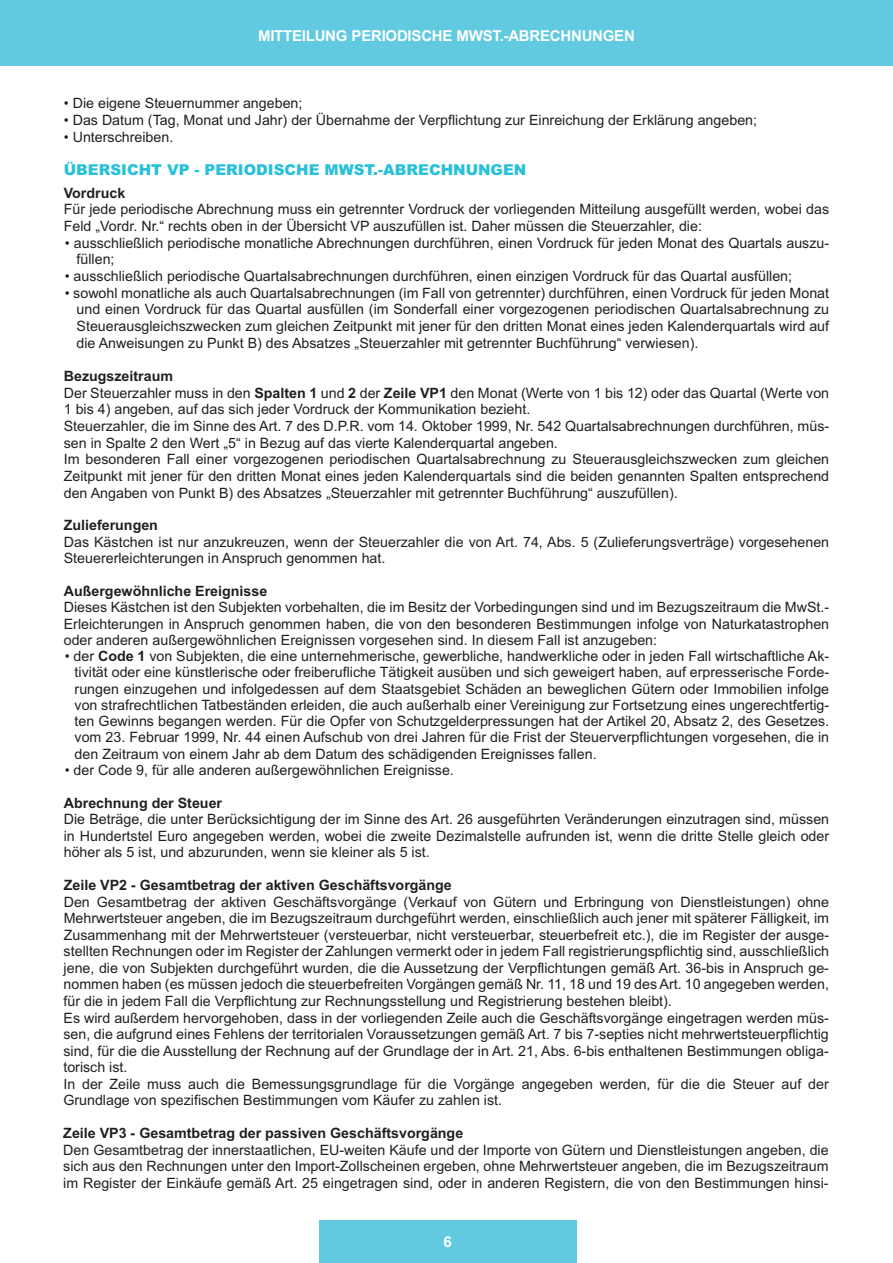
<style>
.page{position:relative;width:893px;height:1263px;background:#fff}
.page>*{position:absolute;margin:0;border:0;box-sizing:border-box;transform-origin:0 0}
.t1{font:900 15px "Arial";color:#29c0da}
.t2{font:700 15px "Arial";letter-spacing:-.015em;color:#fff}
.t3{font:14.25px/16.5px "Arial";color:#231f20}
.t4{font:700 14.25px "Arial";color:#231f20}
.s1{font-weight:700}
</style>
<div class="page">
<div style="left:319px;top:1220px;width:257px;height:43px;background:#61cae0"></div>
<div style="left:0;top:0;width:893px;height:66px;background:#61cae0"></div>
<p class="t2" style="left:258px;top:27px;width:378px">MITTEILUNG PERIODISCHE MWST.-ABRECHNUNGEN</p>
<p class="t3" style="left:64px;top:95px;width:240px">• Die eigene Steuernummer angeben;</p>
<p class="t3" style="left:64px;top:112px;width:695px">• Das Datum (Tag, Monat und Jahr) der Übernahme der Verpflichtung zur Einreichung der Erklärung angeben;</p>
<p class="t3" style="left:64px;top:128px;width:111px">• Unterschreiben.</p>
<p class="t1" style="left:64px;top:161px;width:464px">ÜBERSICHT VP - PERIODISCHE MWST.-ABRECHNUNGEN</p>
<p class="t4" style="left:64px;top:184px;width:63px">Vordruck</p>
<p class="t3" style="left:64px;top:201px;width:767px">Für jede periodische Abrechnung muss ein getrennter Vordruck der vorliegenden Mitteilung ausgefüllt werden, wobei das<br>Feld „Vordr. Nr.“ rechts oben in der Übersicht VP auszufüllen ist. Daher müssen die Steuerzahler, die:</p>
<p class="t3" style="left:77px;top:234px;width:754px;text-indent:-12px">• ausschließlich periodische monatliche Abrechnungen durchführen, einen Vordruck für jeden Monat des Quartals auszu&shy;füllen;</p>
<p class="t3" style="left:65px;top:268px;width:729px">• ausschließlich periodische Quartalsabrechnungen durchführen, einen einzigen Vordruck für das Quartal ausfüllen;</p>
<p class="t3" style="left:77px;top:284px;width:754px;text-align:justify;text-indent:-12px">• sowohl monatliche als auch Quartalsabrechnungen (im Fall von getrennter) durchführen, einen Vordruck für jeden Monat und einen Vordruck für das Quartal ausfüllen (im Sonderfall einer vorgezogenen periodischen Quartalsabrechnung zu Steuerausgleichszwecken zum gleichen Zeitpunkt mit jener für den dritten Monat eines jeden Kalenderquartals wird auf die Anweisungen zu Punkt B) des Absatzes „Steuerzahler mit getrennter Buchführung“ verwiesen).</p>
<p class="t3" style="left:64px;top:368px;width:767px"><span class="s1">Bezugszeitraum<br></span>Der Steuerzahler muss in den <span class="s1">Spalten 1</span> und <span class="s1">2</span> der <span class="s1">Zeile VP1</span> den Monat (Werte von 1 bis 12) oder das Quartal (Werte von 1 bis 4) angeben, auf das sich jeder Vordruck der Kommunikation bezieht.<br>Steuerzahler, die im Sinne des Art. 7 des D.P.R. vom 14. Oktober 1999, Nr. 542 Quartalsabrechnungen durchführen, müs&shy;sen in Spalte 2 den Wert „5“ in Bezug auf das vierte Kalenderquartal angeben.<br>Im besonderen Fall einer vorgezogenen periodischen Quartalsabrechnung zu Steuerausgleichszwecken zum gleichen Zeitpunkt mit jener für den dritten Monat eines jeden Kalenderquartals sind die beiden genannten Spalten entsprechend den Angaben von Punkt B) des Absatzes „Steuerzahler mit getrennter Buchführung“ auszufüllen).</p>
<p class="t4" style="left:64px;top:517px;width:96px">Zulieferungen</p>
<p class="t3" style="left:64px;top:534px;width:767px">Das Kästchen ist nur anzukreuzen, wenn der Steuerzahler die von Art. 74, Abs. 5 (Zulieferungsverträge) vorgesehenen<br>Steuererleichterungen in Anspruch genommen hat.</p>
<p class="t4" style="left:64px;top:583px;width:205px">Außergewöhnliche Ereignisse</p>
<p class="t3" style="left:64px;top:599px;width:767px;text-align:justify">Dieses Kästchen ist den Subjekten vorbehalten, die im Besitz der Vorbedingungen sind und im Bezugszeitraum die MwSt.- Erleichterungen in Anspruch genommen haben, die von den besonderen Bestimmungen infolge von Naturkatastrophen oder anderen außergewöhnlichen Ereignissen vorgesehen sind. In diesem Fall ist anzugeben:</p>
<p class="t3" style="left:75px;top:648px;width:756px;text-align:justify;text-indent:-10px">• der <span class="s1">Code 1</span> von Subjekten, die eine unternehmerische, gewerbliche, handwerkliche oder in jeden Fall wirtschaftliche Ak&shy;tivität oder eine künstlerische oder freiberufliche Tätigkeit ausüben und sich geweigert haben, auf erpresserische Forde&shy;rungen einzugehen und infolgedessen auf dem Staatsgebiet Schäden an beweglichen Gütern oder Immobilien infolge von strafrechtlichen Tatbeständen erleiden, die auch außerhalb einer Vereinigung zur Fortsetzung eines ungerechtfertig&shy;ten Gewinns begangen werden. Für die Opfer von Schutzgelderpressungen hat der Artikel 20, Absatz 2, des Gesetzes. vom 23. Februar 1999, Nr. 44 einen Aufschub von drei Jahren für die Frist der Steuerverpflichtungen vorgesehen, die in den Zeitraum von einem Jahr ab dem Datum des schädigenden Ereignisses fallen.</p>
<p class="t3" style="left:65px;top:761px;width:391px">• der Code 9, für alle anderen außergewöhnlichen Ereignisse.</p>
<p class="t4" style="left:64px;top:794px;width:160px">Abrechnung der Steuer</p>
<p class="t3" style="left:64px;top:811px;width:767px;text-align:justify">Die Beträge, die unter Berücksichtigung der im Sinne des Art. 26 ausgeführten Veränderungen einzutragen sind, müssen in Hundertstel Euro angegeben werden, wobei die zweite Dezimalstelle aufrunden ist, wenn die dritte Stelle gleich oder höher als 5 ist, und abzurunden, wenn sie kleiner als 5 ist.</p>
<p class="t4" style="left:64px;top:877px;width:390px">Zeile VP2 - Gesamtbetrag der aktiven Geschäftsvorgänge</p>
<p class="t3" style="left:63px;top:894px;width:767px">Den Gesamtbetrag der aktiven Geschäftsvorgänge (Verkauf von Gütern und Erbringung von Dienstleistungen) ohne Mehrwertsteuer angeben, die im Bezugszeitraum durchgeführt werden, einschließlich auch jener mit späterer Fälligkeit, im Zusammenhang mit der Mehrwertsteuer (versteuerbar, nicht versteuerbar, steuerbefreit etc.), die im Register der ausge&shy;stellten Rechnungen oder im Register der Zahlungen vermerkt oder in jedem Fall registrierungspflichtig sind, ausschließlich jene, die von Subjekten durchgeführt wurden, die die Aussetzung der Verpflichtungen gemäß Art. 36-bis in Anspruch ge&shy;nommen haben (es müssen jedoch die steuerbefreiten Vorgängen gemäß Nr. 11, 18 und 19 des Art. 10 angegeben werden, für die in jedem Fall die Verpflichtung zur Rechnungsstellung und Registrierung bestehen bleibt).<br>Es wird außerdem hervorgehoben, dass in der vorliegenden Zeile auch die Geschäftsvorgänge eingetragen werden müs&shy;sen, die aufgrund eines Fehlens der territorialen Voraussetzungen gemäß Art. 7 bis 7-septies nicht mehrwertsteuerpflichtig sind, für die die Ausstellung der Rechnung auf der Grundlage der in Art. 21, Abs. 6-bis enthaltenen Bestimmungen obliga&shy;torisch ist.<br>In der Zeile muss auch die Bemessungsgrundlage für die Vorgänge angegeben werden, für die die Steuer auf der Grundlage von spezifischen Bestimmungen vom Käufer zu zahlen ist.</p>
<p class="t4" style="left:63px;top:1125px;width:401px">Zeile VP3 - Gesamtbetrag der passiven Geschäftsvorgänge</p>
<p class="t3" style="left:63px;top:1141px;width:767px;text-align:justify">Den Gesamtbetrag der innerstaatlichen, EU-weiten Käufe und der Importe von Gütern und Dienstleistungen angeben, die sich aus den Rechnungen unter den Import-Zollscheinen ergeben, ohne Mehrwertsteuer angeben, die im Bezugszeitraum im Register der Einkäufe gemäß Art. 25 eingetragen sind, oder in anderen Registern, die von den Bestimmungen hinsi-</p>
<p class="t2" style="left:443px;top:1233px;width:10px">6</p>
</div>
